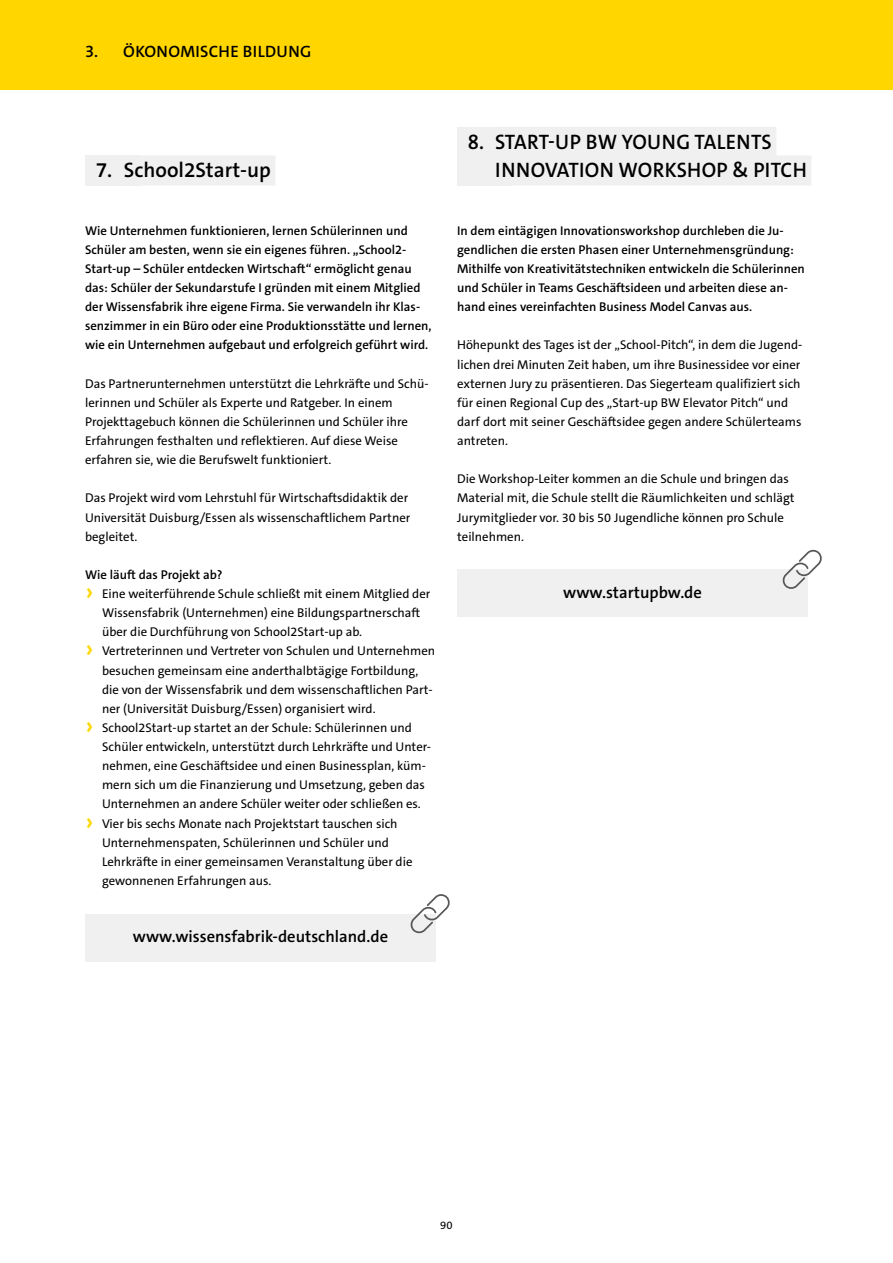
<style>
.page{position:relative;width:893px;height:1263px;background:#fff}
.page>*{position:absolute;margin:0;border:0;box-sizing:border-box;transform-origin:0 0}
.t1{font:600 21px/28.7px "The Sans C5";letter-spacing:.015em;color:#000}
.t2{font:600 16.5px "The Sans C5";color:#000}
.t3{font:600 16.5px "The Sans C5";letter-spacing:.02em;color:#000}
.t4{font:12.75px/19.2px "The Sans C5";color:#000}
.t5{font:600 12.75px/19.2px "The Sans C5";color:#000}
.t6{font:11.25px "The Sans C5";color:#000}
.s1{font-weight:600;font-size:27px;color:#ffd600}
</style>
<div class="page">
<div style="left:0;top:0;width:893px;height:89px;background:#ffd600"></div>
<div style="left:457px;top:127px;width:55px;height:59px;background:#f0f0f0"></div>
<div style="left:85px;top:155px;width:55px;height:30px;background:#f0f0f0"></div>
<div style="left:457px;top:569px;width:351px;height:48px;background:#f0f0f0"></div>
<svg style="left:783px;top:550px;width:39px;height:39px"></svg>
<div style="left:495px;top:127px;width:281px;height:30px;background:#f0f0f0"></div>
<div style="left:495px;top:156px;width:316px;height:30px;background:#f0f0f0"></div>
<div style="left:85px;top:914px;width:351px;height:47px;background:#f0f0f0"></div>
<svg style="left:411px;top:894px;width:39px;height:39px"></svg>
<div style="left:124px;top:156px;width:151px;height:30px;background:#f0f0f0"></div>
<p class="t3" style="left:85px;top:41px;width:228px">3. ÖKONOMISCHE BILDUNG</p>
<h1 class="t1" style="left:96px;top:156px;width:177px">7. School2Start-up</h1>
<p class="t5" style="left:85px;top:221px;width:348px">Wie Unternehmen funktionieren, lernen Schülerinnen und Schüler am besten, wenn sie ein eigenes führen. „School2- Start-up – Schüler entdecken Wirtschaft“ ermöglicht genau das: Schüler der Sekundarstufe I gründen mit einem Mitglied der Wissensfabrik ihre eigene Firma. Sie verwandeln ihr Klas&shy;senzimmer in ein Büro oder eine Produktionsstätte und lernen, wie ein Unternehmen aufgebaut und erfolgreich geführt wird.</p>
<p class="t4" style="left:85px;top:374px;width:344px">Das Partnerunternehmen unterstützt die Lehrkräfte und Schü&shy;lerinnen und Schüler als Experte und Ratgeber. In einem Projekttagebuch können die Schülerinnen und Schüler ihre Erfahrungen festhalten und reflektieren. Auf diese Weise erfahren sie, wie die Berufswelt funktioniert.</p>
<p class="t4" style="left:85px;top:489px;width:327px">Das Projekt wird vom Lehrstuhl für Wirtschaftsdidaktik der<br>Universität Duisburg/Essen als wissenschaftlichem Partner begleitet.</p>
<p class="t5" style="left:85px;top:565px;width:139px">Wie läuft das Projekt ab?</p>
<p class="t4" style="left:85px;top:584px;width:347px"><span class="s1">›</span> Eine weiterführende Schule schließt mit einem Mitglied der</p>
<p class="t4" style="left:102px;top:603px;width:320px">Wissensfabrik (Unternehmen) eine Bildungspartnerschaft</p>
<p class="t4" style="left:102px;top:622px;width:262px">über die Durchführung von School2Start-up ab.</p>
<p class="t4" style="left:85px;top:642px;width:352px"><span class="s1">›</span> Vertreterinnen und Vertreter von Schulen und Unternehmen</p>
<p class="t4" style="left:102px;top:661px;width:318px">besuchen gemeinsam eine anderthalbtägige Fortbildung,</p>
<p class="t4" style="left:102px;top:680px;width:332px">die von der Wissensfabrik und dem wissenschaftlichen Part-</p>
<p class="t4" style="left:102px;top:699px;width:275px">ner (Universität Duisburg/Essen) organisiert wird.</p>
<p class="t4" style="left:85px;top:718px;width:328px"><span class="s1">›</span> School2Start-up startet an der Schule: Schülerinnen und</p>
<p class="t4" style="left:102px;top:737px;width:331px">Schüler entwickeln, unterstützt durch Lehrkräfte und Unter-</p>
<p class="t4" style="left:102px;top:756px;width:325px">nehmen, eine Geschäftsidee und einen Businessplan, küm-</p>
<p class="t4" style="left:102px;top:775px;width:324px">mern sich um die Finanzierung und Umsetzung, geben das</p>
<p class="t4" style="left:102px;top:795px;width:320px">Unternehmen an andere Schüler weiter oder schließen es.</p>
<p class="t4" style="left:85px;top:814px;width:314px"><span class="s1">›</span> Vier bis sechs Monate nach Projektstart tauschen sich</p>
<p class="t4" style="left:102px;top:833px;width:288px">Unternehmenspaten, Schülerinnen und Schüler und</p>
<p class="t4" style="left:102px;top:852px;width:312px">Lehrkräfte in einer gemeinsamen Veranstaltung über die</p>
<p class="t4" style="left:102px;top:871px;width:171px">gewonnenen Erfahrungen aus.</p>
<p class="t2" style="left:133px;top:926px;width:257px">www.wissensfabrik-deutschland.de</p>
<h1 class="t1" style="left:495px;top:127px;width:313px;text-indent:-27px">8. START-UP BW YOUNG TALENTS<br>INNOVATION WORKSHOP &amp; PITCH</h1>
<p class="t5" style="left:457px;top:221px;width:349px">In dem eintägigen Innovationsworkshop durchleben die Ju&shy;gendlichen die ersten Phasen einer Unternehmensgründung:<br>Mithilfe von Kreativitätstechniken entwickeln die Schülerinnen und Schüler in Teams Geschäftsideen und arbeiten diese an&shy;hand eines vereinfachten Business Model Canvas aus.</p>
<p class="t4" style="left:457px;top:336px;width:346px">Höhepunkt des Tages ist der „School-Pitch“, in dem die Jugend&shy;lichen drei Minuten Zeit haben, um ihre Businessidee vor einer externen Jury zu präsentieren. Das Siegerteam qualifiziert sich für einen Regional Cup des „Start-up BW Elevator Pitch“ und darf dort mit seiner Geschäftsidee gegen andere Schülerteams antreten.</p>
<p class="t4" style="left:457px;top:469px;width:339px">Die Workshop-Leiter kommen an die Schule und bringen das Material mit, die Schule stellt die Räumlichkeiten und schlägt Jurymitglieder vor. 30 bis 50 Jugendliche können pro Schule teilnehmen.</p>
<p class="t2" style="left:563px;top:582px;width:140px">www.startupbw.de</p>
<p class="t6" style="left:440px;top:1218px;width:14px">90</p>
</div>
